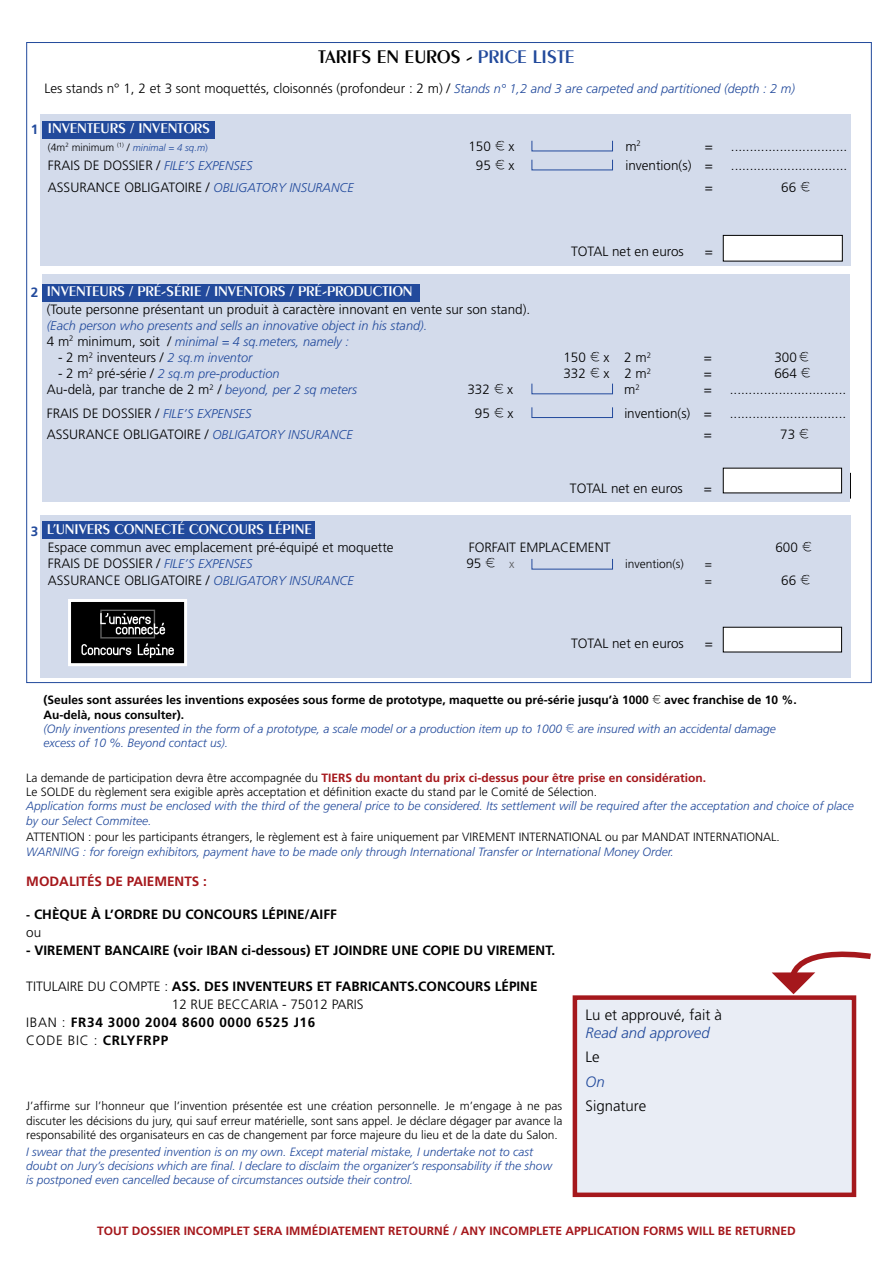
<style>
.page{position:relative;width:893px;height:1263px;background:#fff}
.page>*{position:absolute;margin:0;border:0;box-sizing:border-box;transform-origin:0 0}
.t1{font:600 19.5px "Peignot LT Std";color:#000}
.t2{font:600 15px "Peignot LT Std";color:#fff}
.t3{font:300 15px "Frutiger";color:#000}
.t4{font:italic 300 15px "Frutiger";color:#224a9c}
.t5{font:300 13.5px "Frutiger";color:#000}
.t6{font:700 13.5px/18px "Frutiger";color:#000}
.t7{font:700 13.5px "Frutiger";letter-spacing:.05em;color:#000}
.t8{font:700 13.5px "Frutiger";color:#a5181c}
.t9{font:700 13.5px "Frutiger";color:#224a9c}
.t10{font:italic 300 12.75px/16.2px "Frutiger";color:#224a9c}
.t11{font:italic 300 12px/14.4px "Frutiger";color:#224a9c}
.t12{font:300 12px/14.4px "Frutiger";color:#000}
.t13{font:700 12px "Frutiger";color:#a5181c}
.t14{font:italic 300 9.75px "Frutiger";color:#224a9c}
.s1{color:#224a9c}
.s2{font-style:italic;font-size:12.75px;color:#224a9c}
.s3{font-style:normal;font-size:10.5px;color:#000}
.s4{font-style:normal}
.s5{font-family:"Euro Collection";font-weight:400}
.s6{font-style:normal;font-size:13.5px;color:#000}
.s7{font-size:12px;color:#58595b}
.s8{font-weight:700;font-style:normal;color:#000}
.s9{font-family:"Euro Collection";font-weight:400;font-style:normal;color:#000}
.s10{font-family:"Euro Collection";font-weight:400;font-style:normal}
.s11{font-weight:700;color:#a5181c}
.s12{font-size:12px}
.s13{font-weight:300}
.s14{font-weight:700}
</style>
<div class="page">
<div style="left:40px;top:515px;width:811px;height:163px;background:#d3dbeb"></div>
<div style="left:40px;top:114px;width:810px;height:152px;background:#d3dbeb"></div>
<div style="left:723px;top:235px;width:119px;height:26px;background:#fff"></div>
<div style="left:723px;top:235px;width:120px;height:26px;border:1px solid #000"></div>
<div style="left:723px;top:627px;width:119px;height:25px;background:#fff"></div>
<div style="left:43px;top:121px;width:172px;height:17px;background:#224a9c"></div>
<div style="left:573px;top:995px;width:283px;height:202px;background:#e9edf5;border:4px solid #a5181c"></div>
<svg style="left:772px;top:951px;width:99px;height:43px"></svg>
<svg style="left:72px;top:603px;width:111px;height:59px;background:#1f1f1f"></svg>
<div style="left:68px;top:599px;width:119px;height:67px;border:3px solid #fff"></div>
<div style="left:43px;top:275px;width:807px;height:227px;background:#d3dbeb"></div>
<div style="left:43px;top:284px;width:377px;height:17px;background:#224a9c"></div>
<div style="left:43px;top:521px;width:272px;height:17px;background:#224a9c"></div>
<div style="left:723px;top:468px;width:119px;height:25px;background:#fff"></div>
<div style="left:531px;top:383px;width:82px;height:11px;border:1px solid #224a9c"></div>
<div style="left:531px;top:407px;width:82px;height:11px;border:1px solid #224a9c"></div>
<h1 class="t1" style="left:318px;top:46px;width:258px">TARIFS EN EUROS - <span class="s1">PRICE LISTE</span></h1>
<p class="t5" style="left:44px;top:81px;width:752px">Les stands n° 1, 2 et 3 sont moquettés, cloisonnés (profondeur : 2 m) / <span class="s2">Stands n° 1,2 and 3 are carpeted and partitioned (depth : 2 m)</span></p>
<p class="t9" style="left:31px;top:122px;width:9px">1</p>
<p class="t2" style="left:48px;top:119px;width:164px">INVENTEURS / INVENTORS</p>
<p class="t14" style="left:48px;top:142px;width:162px"><span class="s3">(4m</span><sup>2</sup> <span class="s3">minimum</span> <sup>(1)</sup> <span class="s3">/</span> minimal = 4 sq.m<span class="s4">)</span></p>
<p class="t5" style="left:468px;top:138px;width:47px">150 <span class="s5">E</span> x</p>
<p class="t5" style="left:625px;top:138px;width:17px">m<sup>2</sup></p>
<p class="t5" style="left:705px;top:138px;width:10px">=</p>
<p class="t5" style="left:731px;top:138px;width:118px">...............................</p>
<p class="t5" style="left:48px;top:158px;width:206px">FRAIS DE DOSSIER / <span class="s2">FILE’S EXPENSES</span></p>
<p class="t5" style="left:476px;top:158px;width:40px">95 <span class="s5">E</span> x</p>
<p class="t5" style="left:625px;top:158px;width:89px">invention(s) =</p>
<p class="t5" style="left:731px;top:158px;width:118px">...............................</p>
<p class="t5" style="left:48px;top:180px;width:307px">ASSURANCE OBLIGATOIRE / <span class="s2">OBLIGATORY INSURANCE</span></p>
<p class="t5" style="left:705px;top:180px;width:10px">=</p>
<p class="t5" style="left:781px;top:180px;width:30px">66 <span class="s5">E</span></p>
<p class="t5" style="left:571px;top:244px;width:114px">TOTAL net en euros</p>
<p class="t5" style="left:705px;top:244px;width:10px">=</p>
<p class="t9" style="left:31px;top:284px;width:9px">2</p>
<p class="t2" style="left:47px;top:283px;width:367px">INVENTEURS / PRÉ-SÉRIE / INVENTORS / PRÉ-PRODUCTION</p>
<p class="t5" style="left:47px;top:302px;width:485px">(Toute personne présentant un produit à caractère innovant en vente sur son stand).</p>
<p class="t10" style="left:47px;top:317px;width:382px">(Each person who presents and sells an innovative object in his stand).<br><span class="s6">4 m</span><sup>2</sup> <span class="s6">minimum, soit /</span> minimal = 4 sq.meters, namely :</p>
<p class="t5" style="left:58px;top:350px;width:196px">- 2 m<sup>2</sup> inventeurs / <span class="s2">2 sq.m inventor</span></p>
<p class="t5" style="left:563px;top:350px;width:89px">150 <span class="s5">E</span> x 2 m<sup>2</sup></p>
<p class="t5" style="left:704px;top:350px;width:10px">=</p>
<p class="t5" style="left:774px;top:350px;width:36px">300 <span class="s5">E</span></p>
<p class="t10" style="left:58px;top:366px;width:223px"><span class="s6">- 2 m</span><sup>2</sup> <span class="s6">pré-série /</span> 2 sq.m pre-production</p>
<p class="t5" style="left:563px;top:366px;width:89px">332 <span class="s5">E</span> x 2 m<sup>2</sup></p>
<p class="t5" style="left:704px;top:366px;width:10px">=</p>
<p class="t5" style="left:774px;top:366px;width:38px">664 <span class="s5">E</span></p>
<p class="t5" style="left:47px;top:382px;width:312px">Au-delà, par tranche de 2 m<sup>2</sup> / <span class="s2">beyond, per 2 sq meters</span></p>
<p class="t5" style="left:467px;top:382px;width:47px">332 <span class="s5">E</span> x</p>
<p class="t5" style="left:624px;top:382px;width:17px">m<sup>2</sup></p>
<p class="t5" style="left:704px;top:382px;width:10px">=</p>
<p class="t5" style="left:730px;top:382px;width:118px">...............................</p>
<p class="t5" style="left:47px;top:406px;width:206px">FRAIS DE DOSSIER / <span class="s2">FILE’S EXPENSES</span></p>
<p class="t5" style="left:475px;top:406px;width:40px">95 <span class="s5">E</span> x</p>
<p class="t5" style="left:624px;top:406px;width:89px">invention(s) =</p>
<p class="t5" style="left:730px;top:406px;width:118px">...............................</p>
<p class="t5" style="left:47px;top:427px;width:307px">ASSURANCE OBLIGATOIRE / <span class="s2">OBLIGATORY INSURANCE</span></p>
<p class="t5" style="left:704px;top:427px;width:10px">=</p>
<p class="t5" style="left:780px;top:427px;width:30px">73 <span class="s5">E</span></p>
<p class="t5" style="left:570px;top:481px;width:114px">TOTAL net en euros</p>
<p class="t5" style="left:704px;top:481px;width:10px">=</p>
<p class="t9" style="left:31px;top:523px;width:9px">3</p>
<p class="t2" style="left:47px;top:520px;width:267px">L’UNIVERS CONNECTÉ CONCOURS LÉPINE</p>
<p class="t5" style="left:48px;top:540px;width:347px">Espace commun avec emplacement pré-équipé et moquette</p>
<p class="t5" style="left:469px;top:540px;width:143px">FORFAIT EMPLACEMENT</p>
<p class="t5" style="left:775px;top:540px;width:38px">600 <span class="s5">E</span></p>
<p class="t5" style="left:48px;top:556px;width:206px">FRAIS DE DOSSIER / <span class="s2">FILE’S EXPENSES</span></p>
<p class="t5" style="left:466px;top:556px;width:49px">95 <span class="s5">E</span> <span class="s7">x</span></p>
<p class="t12" style="left:625px;top:557px;width:60px">invention(s)</p>
<p class="t12" style="left:705px;top:557px;width:9px">=</p>
<p class="t5" style="left:48px;top:572px;width:307px">ASSURANCE OBLIGATOIRE / <span class="s2">OBLIGATORY INSURANCE</span></p>
<p class="t12" style="left:705px;top:573px;width:9px">=</p>
<p class="t5" style="left:781px;top:572px;width:30px">66 <span class="s5">E</span></p>
<p class="t5" style="left:571px;top:636px;width:114px">TOTAL net en euros</p>
<p class="t5" style="left:705px;top:636px;width:10px">=</p>
<p class="t11" style="left:43px;top:693px;width:755px"><span class="s8">(Seules sont assurées les inventions exposées sous forme de prototype, maquette ou pré-série jusqu’à 1000</span> <span class="s9">E</span> <span class="s8">avec franchise de 10 %.<br>Au-delà, nous consulter).<br></span>(Only inventions presented in the form of a prototype, a scale model or a production item up to 1000 <span class="s10">E</span> are insured with an accidental damage excess of 10 %. Beyond contact us).</p>
<p class="t12" style="left:26px;top:770px;width:681px">La demande de participation devra être accompagnée du <span class="s11">TIERS du montant du prix ci-dessus pour être prise en considération.<br></span>Le SOLDE du règlement sera exigible après acceptation et définition exacte du stand par le Comité de Sélection.</p>
<p class="t11" style="left:26px;top:799px;width:829px">Application forms must be enclosed with the third of the general price to be considered. Its settlement will be required after the acceptation and choice of place by our Select Commitee.</p>
<p class="t12" style="left:26px;top:830px;width:755px">ATTENTION : pour les participants étrangers, le règlement est à faire uniquement par VIREMENT INTERNATIONAL ou par MANDAT INTERNATIONAL.</p>
<p class="t11" style="left:26px;top:844px;width:649px">WARNING : for foreign exhibitors, payment have to be made only through International Transfer or International Money Order.</p>
<p class="t8" style="left:26px;top:874px;width:182px">MODALITÉS DE PAIEMENTS :</p>
<p class="t6" style="left:26px;top:905px;width:312px"><span class="s12">-</span> CHÈQUE À L’ORDRE DU CONCOURS LÉPINE/AIFF <span class="s13">ou</span></p>
<p class="t6" style="left:26px;top:941px;width:530px">- VIREMENT BANCAIRE (voir IBAN ci-dessous) ET JOINDRE UNE COPIE DU VIREMENT.</p>
<p class="t6" style="left:26px;top:977px;width:513px"><span class="s13">TITULAIRE DU COMPTE :</span> ASS. DES INVENTEURS ET FABRICANTS.CONCOURS LÉPINE</p>
<p class="t5" style="left:172px;top:996px;width:193px">12 RUE BECCARIA - 75012 PARIS</p>
<p class="t7" style="left:26px;top:1014px;width:291px"><span class="s13">IBAN :</span> FR34 3000 2004 8600 0000 6525 J16</p>
<p class="t5" style="left:26px;top:1032px;width:143px">CODE BIC : <span class="s14">CRLYFRPP</span></p>
<p class="t3" style="left:586px;top:1006px;width:138px">Lu et approuvé, fait à</p>
<p class="t4" style="left:586px;top:1024px;width:126px">Read and approved</p>
<p class="t3" style="left:586px;top:1049px;width:16px">Le</p>
<p class="t4" style="left:586px;top:1073px;width:21px">On</p>
<p class="t3" style="left:586px;top:1097px;width:62px">Signature</p>
<p class="t12" style="left:26px;top:1099px;width:538px;text-align:justify">J’affirme sur l’honneur que l’invention présentée est une création personnelle. Je m’engage à ne pas discuter les décisions du jury, qui sauf erreur matérielle, sont sans appel. Je déclare dégager par avance la responsabilité des organisateurs en cas de changement par force majeure du lieu et de la date du Salon.</p>
<p class="t11" style="left:26px;top:1144px;width:527px">I swear that the presented invention is on my own. Except material mistake, I undertake not to cast doubt on Jury’s decisions which are final. I declare to disclaim the organizer’s responsability if the show is postponed even cancelled because of circumstances outside their control.</p>
<p class="t13" style="left:97px;top:1223px;width:700px">TOUT DOSSIER INCOMPLET SERA IMMÉDIATEMENT RETOURNÉ / ANY INCOMPLETE APPLICATION FORMS WILL BE RETURNED</p>
</div>
